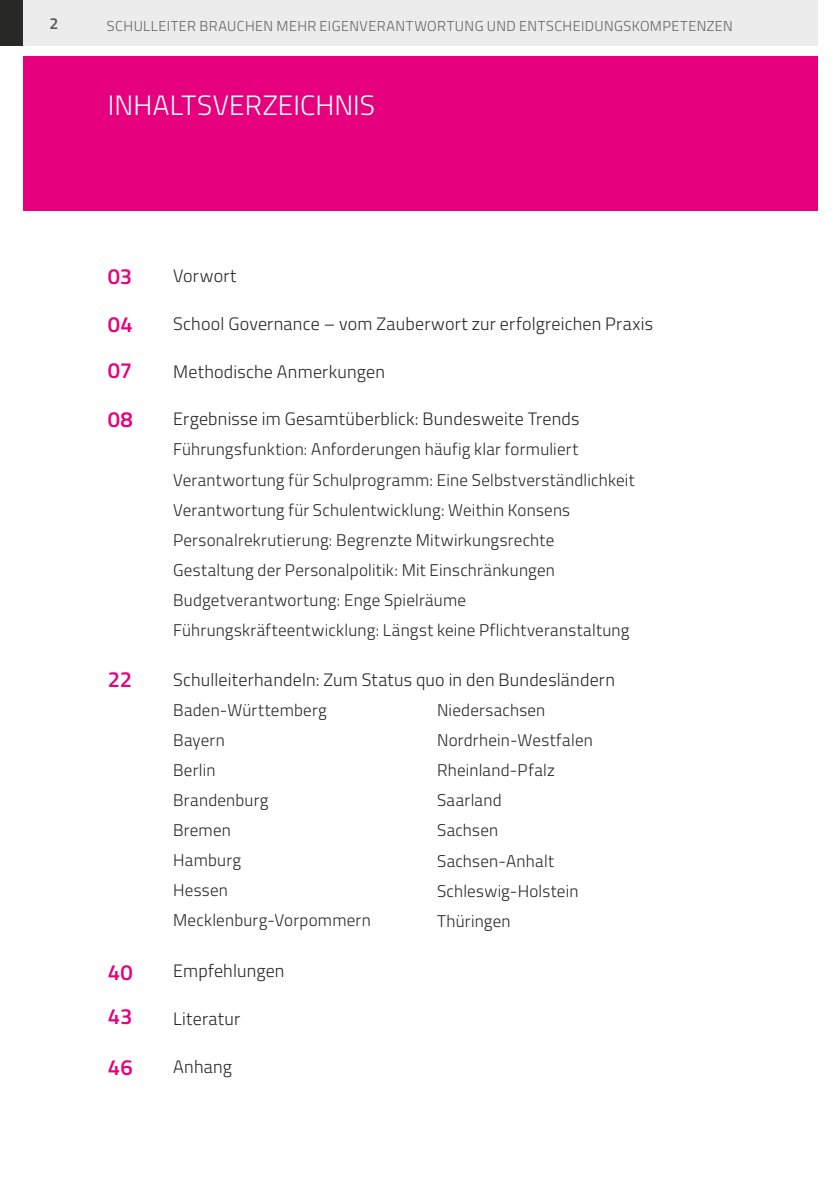
<style>
.page{position:relative;width:840px;height:1191px;background:#fff}
.page>*{position:absolute;margin:0;border:0;box-sizing:border-box;transform-origin:0 0}
.t1{font:300 28px "Titillium";color:#fff}
.t2{font:600 22px/44px "Titillium";letter-spacing:.005em;color:#e6007d}
.t3{font:300 18px "Titillium";letter-spacing:.01em;color:#282827}
.t4{font:300 17px/30px "Titillium";letter-spacing:.015em;color:#282827}
.t5{font:600 16px "Titillium";color:#565656}
.t6{font:300 14.4px "Titillium";letter-spacing:.03em;color:#636362}
.t7{font:300 14px "Titillium";letter-spacing:.03em;color:#636362}
</style>
<div class="page">
<div style="left:23px;top:57px;width:793px;height:154px;background:#e6007d"></div>
<div style="left:108px;top:0;width:708px;height:45px;background:#ececed"></div>
<div style="left:0;top:0;width:108px;height:45px;background:#ececed"></div>
<div style="left:0;top:0;width:23px;height:45px;background:#282827"></div>
<p class="t7" style="left:274px;top:13px;width:34px">Ch ecklist</p>
<p class="t7" style="left:344px;top:13px;width:162px">en Sch ülerbetri ebspraktiku</p>
<p class="t7" style="left:553px;top:13px;width:13px">m</p>
<p class="t5" style="left:49px;top:11px;width:10px">2</p>
<p class="t6" style="left:107px;top:15px;width:627px">Schulleiter brauchen mehr Eigenverantwortung und Entscheidungskompetenzen</p>
<h1 class="t1" style="left:108px;top:85px;width:42px">Inhalts</h1>
<h1 class="t1" style="left:213px;top:85px;width:151px">verzeich nis</h1>
<h1 class="t1" style="left:108px;top:85px;width:65px">?????</h1>
<p class="t2" style="left:108px;top:253px;width:26px">03</p>
<p class="t2" style="left:108px;top:301px;width:26px">04</p>
<p class="t2" style="left:108px;top:347px;width:26px">07</p>
<p class="t2" style="left:108px;top:396px;width:27px">08</p>
<p class="t2" style="left:108px;top:656px;width:26px">22</p>
<p class="t2" style="left:108px;top:949px;width:26px">40<br>43</p>
<p class="t2" style="left:108px;top:1043px;width:26px">46</p>
<p class="t3" style="left:173px;top:263px;width:65px">Vorwort</p>
<p class="t3" style="left:173px;top:310px;width:481px">School Governance – vom Zauberwort zur erfolgreichen Praxis</p>
<p class="t3" style="left:173px;top:358px;width:213px">Methodische Anmerkungen</p>
<p class="t3" style="left:173px;top:406px;width:407px">Ergebnisse im Gesamtüberblick: Bundesweite Trends</p>
<p class="t4" style="left:173px;top:434px;width:462px">Führungsfunktion: Anforderungen häufig klar formuliert Verantwortung für Schulprogramm: Eine Selbstverständlichkeit Verantwortung für Schulentwicklung: Weithin Konsens Personalrekrutierung: Begrenzte M itwirkungsrechte Gestaltung der Personalpolitik: M it Einschränkungen Budgetverantwortung: Enge Spielräume Führungskräfteentwicklung: Längst keine Pflichtveranstaltung</p>
<p class="t3" style="left:173px;top:666px;width:443px">Schulleiterhandeln: Zum Status quo in den Bundesländern</p>
<p class="t4" style="left:173px;top:694px;width:199px">Baden-Württemberg<br>Bayern<br>Berlin<br>Brandenburg<br>Bremen<br>Hamburg<br>Hessen<br>Mecklenburg-Vorpommern</p>
<p class="t3" style="left:173px;top:958px;width:113px">Empfehlungen</p>
<p class="t3" style="left:173px;top:1005px;width:68px">Literatur</p>
<p class="t3" style="left:173px;top:1053px;width:60px">Anhang</p>
<p class="t4" style="left:437px;top:694px;width:157px">N iedersachsen<br>Nordrhein-Westfalen<br>Rheinland-Pfalz<br>Saarland<br>Sachsen<br>Sachsen-Anhalt<br>Schleswig-Holstein<br>Thüringen</p>
</div>
